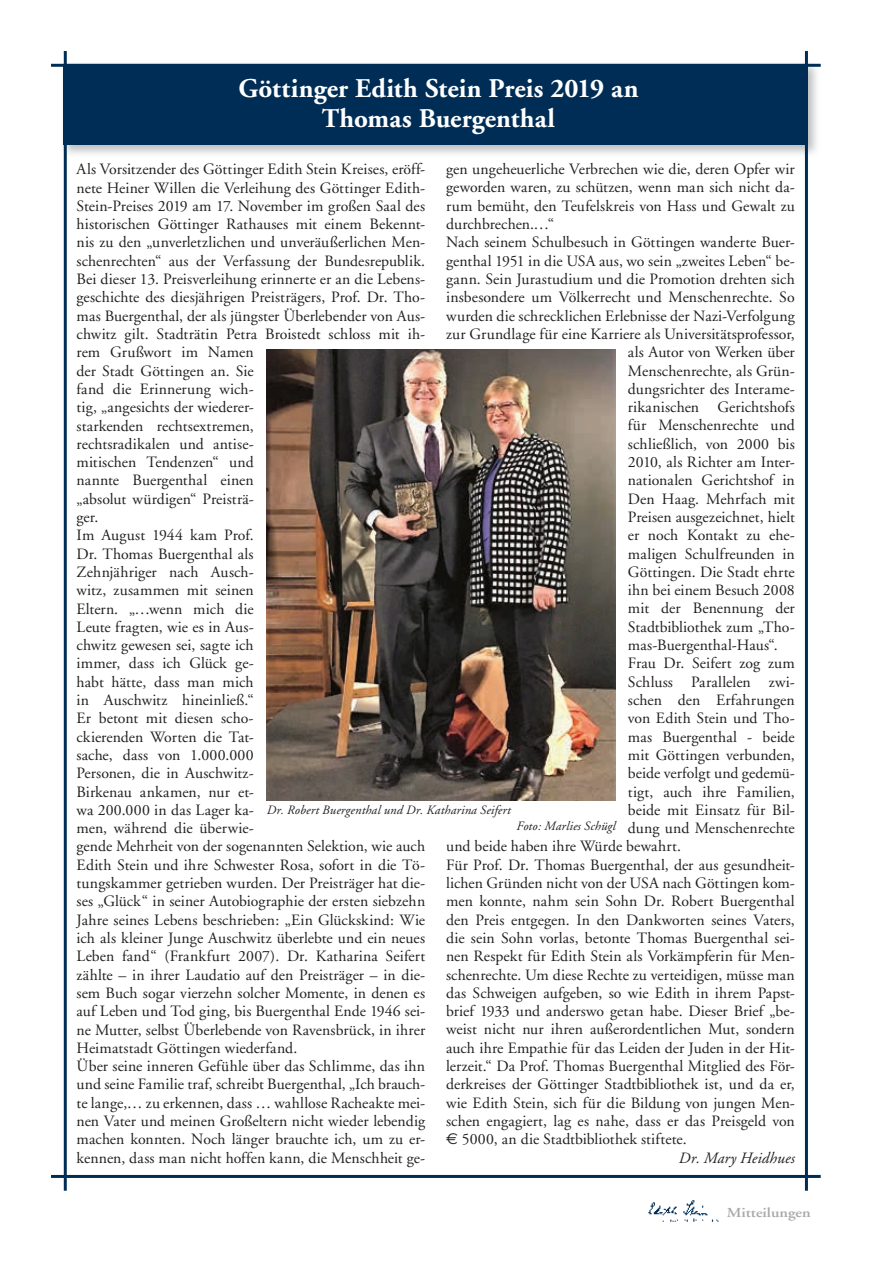
<style>
.page{position:relative;width:893px;height:1263px;background:#fff}
.page>*{position:absolute;margin:0;border:0;box-sizing:border-box;transform-origin:0 0}
.t1{font:700 27px/30px "Adobe Garamond";color:#fff;text-align:center}
.t2{font:15.75px/18.3px "Adobe Garamond";letter-spacing:.005em;color:#231f20}
.t3{font:italic 15.75px "Adobe Garamond";letter-spacing:.005em;color:#231f20}
.t4{font:600 13.8px "Adobe Garamond";color:#a8a9ad;scale:1.17 1}
.t5{font:italic 12.75px "Adobe Garamond";letter-spacing:.015em;color:#231f20}
.s1{font-family:"Euro Sans"}
</style>
<div class="page">
<img style="left:648px;top:1200px;width:71px;height:22px">
<img style="left:60px;top:60px;width:761px;height:97px">
<div style="left:64px;top:64px;width:744px;height:81px;background:#002d56"></div>
<hr style="left:51px;top:1175px;width:770px;height:3px;background:#002d56">
<hr style="left:64px;top:51px;width:3px;height:1140px;background:#002d56">
<hr style="left:51px;top:64px;width:770px;height:3px;background:#002d56">
<hr style="left:805px;top:51px;width:3px;height:1140px;background:#002d56">
<img style="left:266px;top:349px;width:349px;height:451px">
<h1 class="t1" style="left:238px;top:74px;width:402px">Göttinger Edith Stein Preis 2019 an<br>Thomas Buergenthal</h1>
<p class="t2" style="left:446px;top:160px;width:350px">gen ungeheuerliche Verbrechen wie die, deren Opfer wir</p>
<p class="t2" style="left:446px;top:179px;width:350px">geworden waren, zu schützen, wenn man sich nicht da-</p>
<p class="t2" style="left:446px;top:197px;width:350px">rum bemüht, den Teufelskreis von Hass und Gewalt zu</p>
<p class="t2" style="left:446px;top:215px;width:110px">durchbrechen.…“</p>
<p class="t2" style="left:446px;top:234px;width:350px">Nach seinem Schulbesuch in Göttingen wanderte Buer-</p>
<p class="t2" style="left:446px;top:252px;width:350px">genthal 1951 in die USA aus, wo sein „zweites Leben“ be-</p>
<p class="t2" style="left:446px;top:270px;width:350px">gann. Sein Jurastudium und die Promotion drehten sich</p>
<p class="t2" style="left:446px;top:289px;width:350px">insbesondere um Völkerrecht und Menschenrechte. So</p>
<p class="t2" style="left:446px;top:307px;width:350px">wurden die schrecklichen Erlebnisse der Nazi-Verfolgung</p>
<p class="t2" style="left:446px;top:325px;width:350px">zur Grundlage für eine Karriere als Universitätsprofessor,</p>
<p class="t2" style="left:628px;top:343px;width:168px">als Autor von Werken über</p>
<p class="t2" style="left:628px;top:362px;width:168px">Menschenrechte, als Grün-</p>
<p class="t2" style="left:628px;top:380px;width:168px">dungsrichter des Interame-</p>
<p class="t2" style="left:628px;top:398px;width:168px">rikanischen Gerichtshofs</p>
<p class="t2" style="left:628px;top:417px;width:168px">für Menschenrechte und</p>
<p class="t2" style="left:628px;top:435px;width:168px">schließlich, von 2000 bis</p>
<p class="t2" style="left:628px;top:453px;width:168px">2010, als Richter am Inter-</p>
<p class="t2" style="left:628px;top:472px;width:168px">nationalen Gerichtshof in</p>
<p class="t2" style="left:628px;top:490px;width:168px">Den Haag. Mehrfach mit</p>
<p class="t2" style="left:628px;top:508px;width:168px">Preisen ausgezeichnet, hielt</p>
<p class="t2" style="left:628px;top:526px;width:168px">er noch Kontakt zu ehe-</p>
<p class="t2" style="left:628px;top:545px;width:168px">maligen Schulfreunden in</p>
<p class="t2" style="left:628px;top:563px;width:168px">Göttingen. Die Stadt ehrte</p>
<p class="t2" style="left:628px;top:581px;width:168px">ihn bei einem Besuch 2008</p>
<p class="t2" style="left:628px;top:600px;width:168px">mit der Benennung der</p>
<p class="t2" style="left:628px;top:618px;width:168px">Stadtbibliothek zum „Tho-</p>
<p class="t2" style="left:628px;top:636px;width:151px">mas-Buergenthal-Haus“.</p>
<p class="t2" style="left:628px;top:655px;width:168px">Frau Dr. Seifert zog zum</p>
<p class="t2" style="left:628px;top:673px;width:168px">Schluss Parallelen zwi-</p>
<p class="t2" style="left:628px;top:691px;width:168px">schen den Erfahrungen</p>
<p class="t2" style="left:628px;top:709px;width:168px">von Edith Stein und Tho-</p>
<p class="t2" style="left:628px;top:728px;width:168px">mas Buergenthal - beide</p>
<p class="t2" style="left:628px;top:746px;width:168px">mit Göttingen verbunden,</p>
<p class="t2" style="left:628px;top:764px;width:168px">beide verfolgt und gedemü-</p>
<p class="t2" style="left:628px;top:783px;width:168px">tigt, auch ihre Familien,</p>
<p class="t2" style="left:628px;top:801px;width:168px">beide mit Einsatz für Bil-</p>
<p class="t2" style="left:628px;top:819px;width:168px">dung und Menschenrechte</p>
<p class="t2" style="left:446px;top:838px;width:236px">und beide haben ihre Würde bewahrt.</p>
<p class="t2" style="left:446px;top:856px;width:350px">Für Prof. Dr. Thomas Buergenthal, der aus gesundheit-</p>
<p class="t2" style="left:446px;top:874px;width:350px">lichen Gründen nicht von der USA nach Göttingen kom-</p>
<p class="t2" style="left:446px;top:892px;width:350px">men konnte, nahm sein Sohn Dr. Robert Buergenthal</p>
<p class="t2" style="left:446px;top:911px;width:350px">den Preis entgegen. In den Dankworten seines Vaters,</p>
<p class="t2" style="left:446px;top:929px;width:350px">die sein Sohn vorlas, betonte Thomas Buergenthal sei-</p>
<p class="t2" style="left:446px;top:947px;width:350px">nen Respekt für Edith Stein als Vorkämpferin für Men-</p>
<p class="t2" style="left:446px;top:966px;width:350px">schenrechte. Um diese Rechte zu verteidigen, müsse man</p>
<p class="t2" style="left:446px;top:984px;width:350px">das Schweigen aufgeben, so wie Edith in ihrem Papst-</p>
<p class="t2" style="left:446px;top:1002px;width:350px">brief 1933 und anderswo getan habe. Dieser Brief „be-</p>
<p class="t2" style="left:446px;top:1021px;width:350px">weist nicht nur ihren außerordentlichen Mut, sondern</p>
<p class="t2" style="left:446px;top:1039px;width:350px">auch ihre Empathie für das Leiden der Juden in der Hit-</p>
<p class="t2" style="left:446px;top:1057px;width:350px">lerzeit.“ Da Prof. Thomas Buergenthal Mitglied des För-</p>
<p class="t2" style="left:446px;top:1075px;width:350px">derkreises der Göttinger Stadtbibliothek ist, und da er,</p>
<p class="t2" style="left:446px;top:1094px;width:350px">wie Edith Stein, sich für die Bildung von jungen Men-</p>
<p class="t2" style="left:446px;top:1112px;width:350px">schen engagiert, lag es nahe, dass er das Preisgeld von</p>
<p class="t2" style="left:446px;top:1130px;width:242px"><span class="s1">€</span> 5000, an die Stadtbibliothek stiftete.</p>
<p class="t3" style="left:679px;top:1149px;width:117px">Dr. Mary Heidhues</p>
<p class="t2" style="left:77px;top:160px;width:350px">Als Vorsitzender des Göttinger Edith Stein Kreises, eröff&shy;nete Heiner Willen die Verleihung des Göttinger Edith-Stein-Preises 2019 am 17. November im großen Saal des historischen Göttinger Rathauses mit einem Bekennt&shy;nis zu den „unverletzlichen und unveräußerlichen Men&shy;schenrechten“ aus der Verfassung der Bundesrepublik.<br>Bei dieser 13. Preisverleihung erinnerte er an die Lebens&shy;geschichte des diesjährigen Preisträgers, Prof. Dr. Tho&shy;mas Buergenthal, der als jüngster Überlebender von Aus&shy;chwitz gilt. Stadträtin Petra Broistedt schloss mit ih&shy;rem Grußwort im Namen<br>der Stadt Göttingen an. Sie<br>fand die Erinnerung wich-<br>tig, „angesichts der wiederer-<br>starkenden rechtsextremen,<br>rechtsradikalen und antise-<br>mitischen Tendenzen“ und<br>nannte Buergenthal einen<br>„absolut würdigen“ Preisträ-<br>ger.<br>Im August 1944 kam Prof.<br>Dr. Thomas Buergenthal als<br>Zehnjähriger nach Ausch-<br>witz, zusammen mit seinen<br>Eltern. „…wenn mich die<br>Leute fragten, wie es in Aus-<br>chwitz gewesen sei, sagte ich<br>immer, dass ich Glück ge-<br>habt hätte, dass man mich<br>in Auschwitz hineinließ.“<br>Er betont mit diesen scho-<br>ckierenden Worten die Tat-<br>sache, dass von 1.000.000<br>Personen, die in Auschwitz-<br>Birkenau ankamen, nur et-<br>wa 200.000 in das Lager ka-<br>men, während die überwie-<br>gende Mehrheit von der sogenannten Selektion, wie auch Edith Stein und ihre Schwester Rosa, sofort in die Tö&shy;tungskammer getrieben wurden. Der Preisträger hat die&shy;ses „Glück“ in seiner Autobiographie der ersten siebzehn Jahre seines Lebens beschrieben: „Ein Glückskind: Wie ich als kleiner Junge Auschwitz überlebte und ein neues Leben fand“ (Frankfurt 2007). Dr. Katharina Seifert zählte – in ihrer Laudatio auf den Preisträger – in die&shy;sem Buch sogar vierzehn solcher Momente, in denen es auf Leben und Tod ging, bis Buergenthal Ende 1946 sei&shy;ne Mutter, selbst Überlebende von Ravensbrück, in ihrer Heimatstadt Göttingen wiederfand.<br>Über seine inneren Gefühle über das Schlimme, das ihn und seine Familie traf, schreibt Buergenthal, „Ich brauch&shy;te lange,… zu erkennen, dass … wahllose Racheakte mei&shy;nen Vater und meinen Großeltern nicht wieder lebendig machen konnten. Noch länger brauchte ich, um zu er&shy;kennen, dass man nicht hoffen kann, die Menschheit ge-</p>
<p class="t5" style="left:267px;top:803px;width:245px">Dr. Robert Buergenthal und Dr. Katharina Seifert</p>
<p class="t5" style="left:516px;top:819px;width:101px">Foto: Marlies Schügl</p>
<p class="t4" style="left:727px;top:1205px;width:73px">Mitteilungen</p>
</div>
